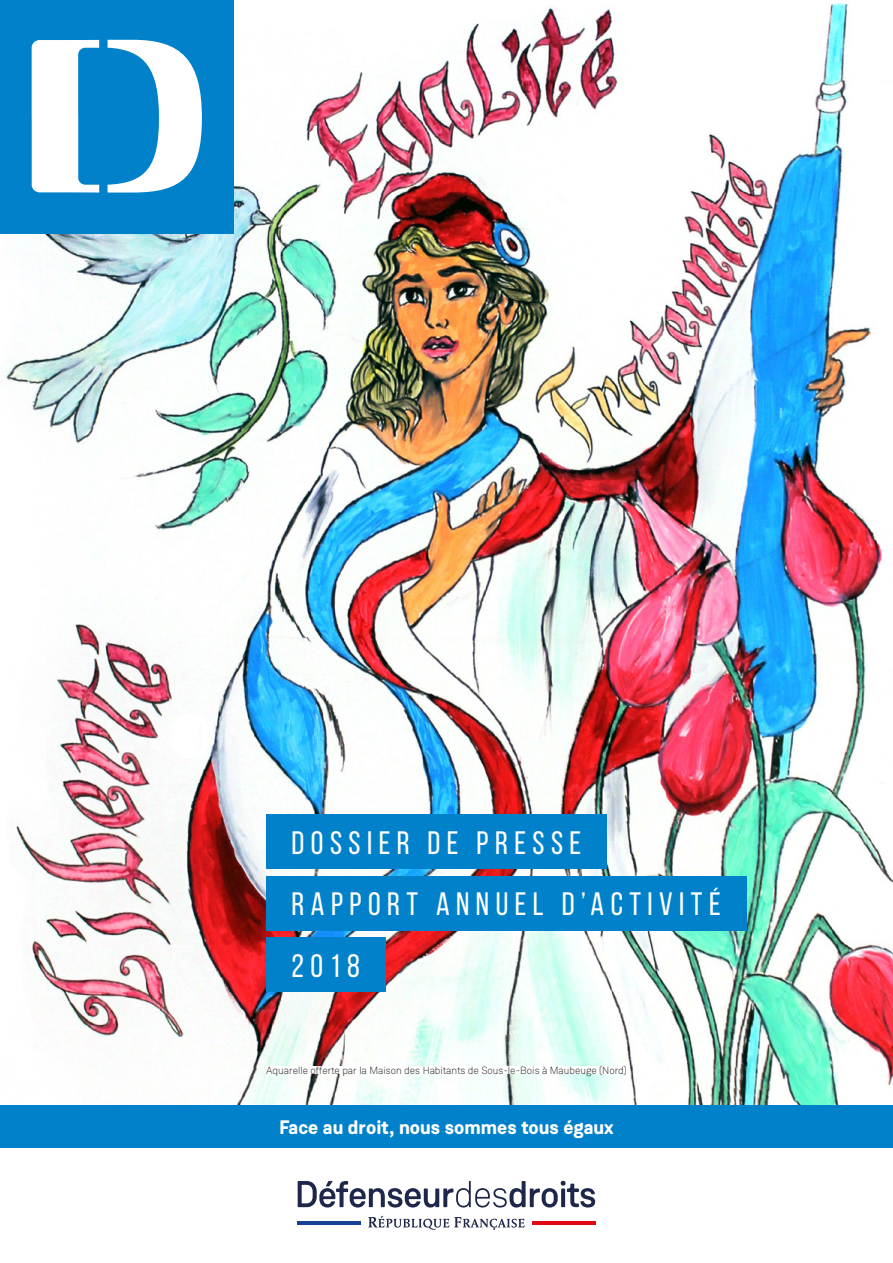
<style>
.page{position:relative;width:893px;height:1263px;background:#fff}
.page>*{position:absolute;margin:0;border:0;box-sizing:border-box;transform-origin:0 0}
.t1{font:32.4px/61.3px "Bebas Neue";letter-spacing:.2em;color:#fff}
.t2{font:700 19.5px "Weissenhof Grotesk";color:#fff}
.t3{font:300 10.5px "Weissenhof Grotesk";color:#282827}
</style>
<div class="page">
<img style="left:4px;top:2px;width:889px;height:1103px">
<div style="left:0;top:1105px;width:893px;height:43px;background:#0081c9"></div>
<svg style="left:368px;top:1216px;width:157px;height:14px"></svg>
<hr style="left:298px;top:1221px;width:63px;height:4px;background:#164194">
<hr style="left:532px;top:1221px;width:63px;height:4px;background:#e30613">
<svg style="left:298px;top:1181px;width:297px;height:26px"></svg>
<div style="left:0;top:0;width:234px;height:234px;background:#0081c9"></div>
<svg style="left:108px;top:40px;width:94px;height:153px"></svg>
<svg style="left:32px;top:40px;width:67px;height:153px"></svg>
<div style="left:266px;top:1066px;width:361px;height:8px;background:#fff"></div>
<div style="left:266px;top:876px;width:480px;height:55px;background:#0081c9"></div>
<div style="left:266px;top:937px;width:119px;height:55px;background:#0081c9"></div>
<div style="left:266px;top:814px;width:341px;height:55px;background:#0081c9"></div>
<h1 class="t1" style="left:292px;top:812px;width:291px">DOSSIER DE PRESSE</h1>
<h1 class="t1" style="left:292px;top:873px;width:431px">RAPPORT ANNUEL D’ACTIVITÉ<br>2018</h1>
<p class="t3" style="left:266px;top:1064px;width:362px">Aquarelle offerte par la Maison des Habitants de Sous-le-Bois à Maubeuge (Nord)</p>
<h2 class="t2" style="left:279px;top:1114px;width:336px">Face au droit, nous sommes tous égaux</h2>
</div>
